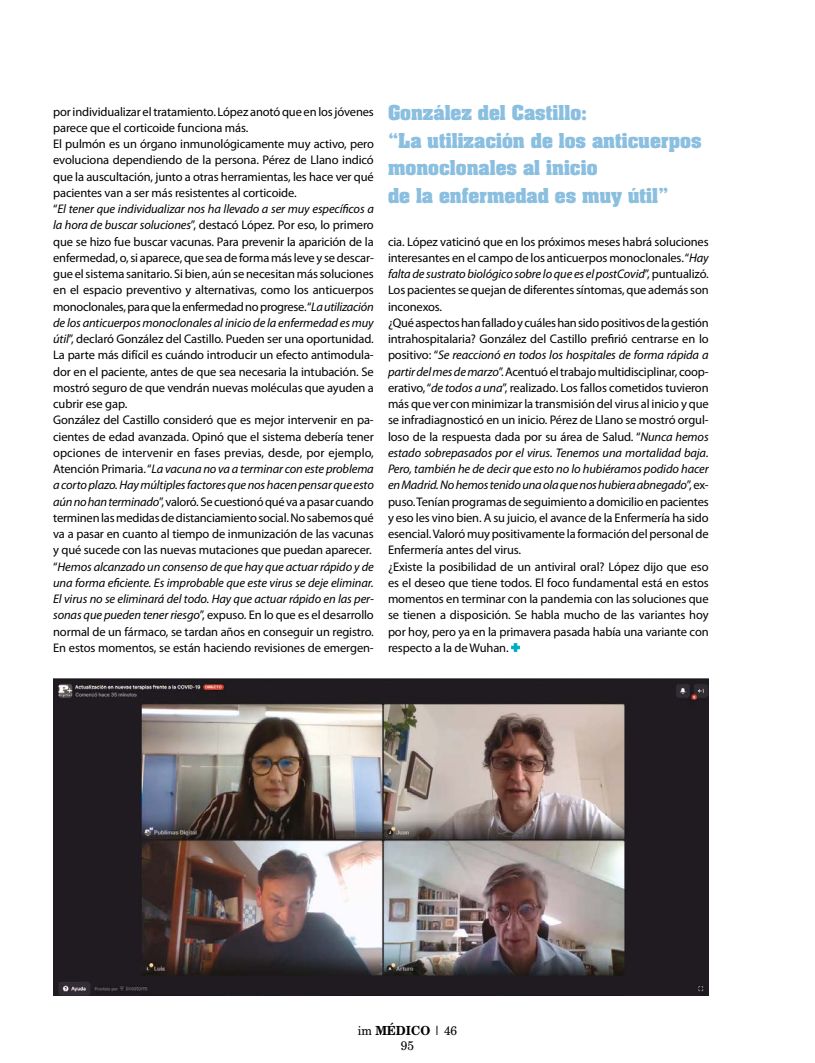
<style>
.page{position:relative;width:815px;height:1063px;background:#fff}
.page>*{position:absolute;margin:0;border:0;box-sizing:border-box;transform-origin:0 0}
.t1{font:700 17.5px/27.5px "Aardvark";color:#8bbfe0}
.t2{font:12.5px/16.2px "Myriad Pro";letter-spacing:-.01em;color:#000}
.t3{font:12.5px/15px "New Brunswick";color:#000;text-align:center;scale:.95 1}
.s1{font-style:italic}
.s2{font-weight:700}
</style>
<div class="page">
<svg style="left:511px;top:643px;width:9px;height:9px"></svg>
<img style="left:53px;top:678px;width:656px;height:318px">
<p class="t2" style="left:53px;top:103px;width:322px">por individualizar el tratamiento. López anotó que en los jóvenes parece que el corticoide funciona más.<br>El pulmón es un órgano inmunológicamente muy activo, pero evoluciona dependiendo de la persona. Pérez de Llano indicó que la auscultación, junto a otras herramientas, les hace ver qué pacientes van a ser más resistentes al corticoide.<br>“<span class="s1">El tener que individualizar nos ha llevado a ser muy específicos a la hora de buscar soluciones</span>”, destacó López. Por eso, lo primero que se hizo fue buscar vacunas. Para prevenir la aparición de la enfermedad, o, si aparece, que sea de forma más leve y se descar&shy;gue el sistema sanitario. Si bien, aún se necesitan más soluciones en el espacio preventivo y alternativas, como los anticuerpos monoclonales, para que la enfermedad no progrese. “<span class="s1">La utilización de los anticuerpos monoclonales al inicio de la enfermedad es muy útil</span>”, declaró González del Castillo. Pueden ser una oportunidad.<br>La parte más difícil es cuándo introducir un efecto antimodula&shy;dor en el paciente, antes de que sea necesaria la intubación. Se mostró seguro de que vendrán nuevas moléculas que ayuden a cubrir ese gap.<br>González del Castillo consideró que es mejor intervenir en pa&shy;cientes de edad avanzada. Opinó que el sistema debería tener opciones de intervenir en fases previas, desde, por ejemplo, Atención Primaria. “<span class="s1">La vacuna no va a terminar con este problema a corto plazo. Hay múltiples factores que nos hacen pensar que esto aún no han terminado</span>”, valoró. Se cuestionó qué va a pasar cuando terminen las medidas de distanciamiento social. No sabemos qué va a pasar en cuanto al tiempo de inmunización de las vacunas y qué sucede con las nuevas mutaciones que puedan aparecer. “<span class="s1">Hemos alcanzado un consenso de que hay que actuar rápido y de una forma eficiente. Es improbable que este virus se deje eliminar.<br>El virus no se eliminará del todo. Hay que actuar rápido en las per&shy;sonas que pueden tener riesgo</span>”, expuso. En lo que es el desarrollo normal de un fármaco, se tardan años en conseguir un registro.<br>En estos momentos, se están haciendo revisiones de emergen-</p>
<h1 class="t1" style="left:388px;top:99px;width:315px">González del Castillo:<br>“La utilización de los anticuerpos monoclonales al inicio<br>de la enfermedad es muy útil”</h1>
<p class="t2" style="left:388px;top:233px;width:322px">cia. López vaticinó que en los próximos meses habrá soluciones interesantes en el campo de los anticuerpos monoclonales. “<span class="s1">Hay falta de sustrato biológico sobre lo que es el postCovid</span>”, puntualizó.<br>Los pacientes se quejan de diferentes síntomas, que además son inconexos.<br>¿Qué aspectos han fallado y cuáles han sido positivos de la gestión intrahospitalaria? González del Castillo prefirió centrarse en lo positivo: “<span class="s1">Se reaccionó en todos los hospitales de forma rápida a partir del mes de marzo</span>”. Acentuó el trabajo multidisciplinar, coop&shy;erativo, “<span class="s1">de todos a una</span>”, realizado. Los fallos cometidos tuvieron más que ver con minimizar la transmisión del virus al inicio y que se infradiagnosticó en un inicio. Pérez de Llano se mostró orgul&shy;loso de la respuesta dada por su área de Salud. “<span class="s1">Nunca hemos estado sobrepasados por el virus. Tenemos una mortalidad baja.<br>Pero, también he de decir que esto no lo hubiéramos podido hacer en Madrid. No hemos tenido una ola que nos hubiera abnegado</span>”, ex&shy;puso. Tenían programas de seguimiento a domicilio en pacientes y eso les vino bien. A su juicio, el avance de la Enfermería ha sido esencial. Valoró muy positivamente la formación del personal de Enfermería antes del virus.<br>¿Existe la posibilidad de un antiviral oral? López dijo que eso es el deseo que tiene todos. El foco fundamental está en estos momentos en terminar con la pandemia con las soluciones que se tienen a disposición. Se habla mucho de las variantes hoy por hoy, pero ya en la primavera pasada había una variante con respecto a la de Wuhan.</p>
<p class="t3" style="left:358px;top:1023px;width:106px">im <span class="s2">MÉDICO</span> | 46<br>95</p>
</div>
